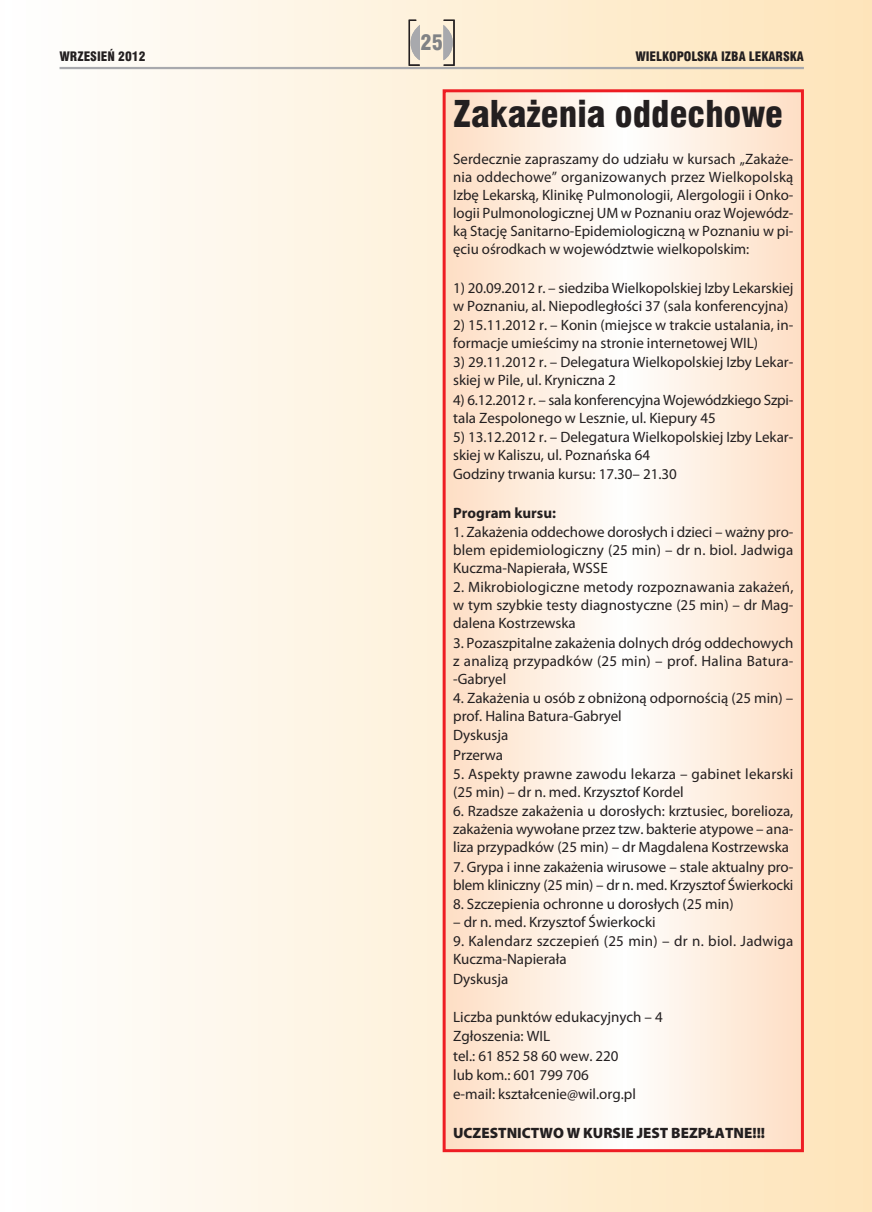
<style>
.page{position:relative;width:872px;height:1212px;background:#fff}
.page>*{position:absolute;margin:0;border:0;box-sizing:border-box;transform-origin:0 0}
.t1{font:36px "Swis 721 Blk Cn EU";color:#231f20}
.t2{font:21px "Swis 721 Blk Cn EU";color:#808285}
.t3{font:15px/18px "Myriad Pro";color:#231f20}
.t4{font:900 15px "Myriad Pro";color:#231f20}
.t5{font:700 15px "Myriad Pro";color:#231f20}
.t6{font:12.75px "Swis 721 Blk Cn EU";color:#231f20}
</style>
<div class="page">
<div style="left:0;top:0;width:872px;height:1212px;background:linear-gradient(to right,#fefefe,#fee4b9)"></div>
<hr style="left:60px;top:67px;width:744px;height:2px;background:#a8a9ad">
<div style="left:443px;top:20px;width:12px;height:46px;border:1px solid #231f20"></div>
<svg style="left:443px;top:25px;width:10px;height:35px"></svg>
<svg style="left:408px;top:19px;width:13px;height:48px"></svg>
<svg style="left:446px;top:93px;width:354px;height:1055px"></svg>
<div style="left:442px;top:89px;width:362px;height:1063px;border:3px solid #ee1d23"></div>
<h2 class="t2" style="left:420px;top:30px;width:24px">25</h2>
<p class="t6" style="left:60px;top:48px;width:87px">WRZESIEŃ 2012</p>
<p class="t6" style="left:635px;top:48px;width:170px">WIELKOPOLSKA IZBA LEKARSKA</p>
<h1 class="t1" style="left:453px;top:91px;width:331px">Zakażenia oddechowe</h1>
<p class="t3" style="left:453px;top:151px;width:342px;text-align:justify">Serdecznie zapraszamy do udziału w kursach „Zakaże&shy;nia oddechowe” organizowanych przez Wielkopolską Izbę Lekarską, Klinikę Pulmonologii, Alergologii i Onko&shy;logii Pulmonologicznej UM w Poznaniu oraz Wojewódz&shy;ką Stację Sanitarno-Epidemiologiczną w Poznaniu w pi&shy;ęciu ośrodkach w województwie wielkopolskim:</p>
<p class="t3" style="left:453px;top:280px;width:342px">1) 20.09.2012 r. – siedziba Wielkopolskiej Izby Lekarskiej w Poznaniu, al. Niepodległości 37 (sala konferencyjna)</p>
<p class="t3" style="left:453px;top:317px;width:342px">2) 15.11.2012 r. – Konin (miejsce w trakcie ustalania, in&shy;formacje umieścimy na stronie internetowej WIL)</p>
<p class="t3" style="left:453px;top:354px;width:342px">3) 29.11.2012 r. – Delegatura Wielkopolskiej Izby Lekar&shy;skiej w Pile, ul. Kryniczna 2</p>
<p class="t3" style="left:453px;top:392px;width:342px">4) 6.12.2012 r. – sala konferencyjna Wojewódzkiego Szpi&shy;tala Zespolonego w Lesznie, ul. Kiepury 45</p>
<p class="t3" style="left:453px;top:429px;width:342px;line-height:18.6px">5) 13.12.2012 r. – Delegatura Wielkopolskiej Izby Lekar&shy;skiej w Kaliszu, ul. Poznańska 64<br>Godziny trwania kursu: 17.30– 21.30</p>
<p class="t5" style="left:453px;top:507px;width:104px">Program kursu:</p>
<p class="t3" style="left:453px;top:524px;width:342px;text-align:justify">1. Zakażenia oddechowe dorosłych i dzieci – ważny pro&shy;blem epidemiologiczny (25 min) – dr n. biol. Jadwiga Kuczma-Napierała, WSSE</p>
<p class="t3" style="left:453px;top:580px;width:342px;text-align:justify">2. Mikrobiologiczne metody rozpoznawania zakażeń, w tym szybkie testy diagnostyczne (25 min) – dr Mag&shy;dalena Kostrzewska</p>
<p class="t3" style="left:453px;top:635px;width:342px;text-align:justify">3. Pozaszpitalne zakażenia dolnych dróg oddechowych z analizą przypadków (25 min) – prof. Halina Batura--Gabryel</p>
<p class="t3" style="left:453px;top:690px;width:342px;line-height:18.9px">4. Zakażenia u osób z obniżoną odpornością (25 min) – prof. Halina Batura-Gabryel<br>Dyskusja<br>Przerwa</p>
<p class="t3" style="left:453px;top:766px;width:342px">5. Aspekty prawne zawodu lekarza – gabinet lekarski (25 min) – dr n. med. Krzysztof Kordel</p>
<p class="t3" style="left:453px;top:803px;width:342px;text-align:justify">6. Rzadsze zakażenia u dorosłych: krztusiec, borelioza, zakażenia wywołane przez tzw. bakterie atypowe – ana&shy;liza przypadków (25 min) – dr Magdalena Kostrzewska</p>
<p class="t3" style="left:453px;top:859px;width:342px">7. Grypa i inne zakażenia wirusowe – stale aktualny pro&shy;blem kliniczny (25 min) – dr n. med. Krzysztof Świerkocki</p>
<p class="t3" style="left:453px;top:896px;width:282px">8. Szczepienia ochronne u dorosłych (25 min)</p>
<p class="t3" style="left:453px;top:914px;width:204px">– dr n. med. Krzysztof Świerkocki</p>
<p class="t3" style="left:453px;top:933px;width:342px;line-height:18.6px">9. Kalendarz szczepień (25 min) – dr n. biol. Jadwiga<br>Kuczma-Napierała<br>Dyskusja</p>
<p class="t3" style="left:453px;top:1008px;width:211px;line-height:19.4px">Liczba punktów edukacyjnych – 4<br>Zgłoszenia: WIL<br>tel.: 61 852 58 60 wew. 220<br>lub kom.: 601 799 706<br>e-mail: kształcenie@wil.org.pl</p>
<p class="t4" style="left:453px;top:1127px;width:313px">UCZESTNICTWO W KURSIE JEST BEZPŁATNE!!!</p>
</div>
